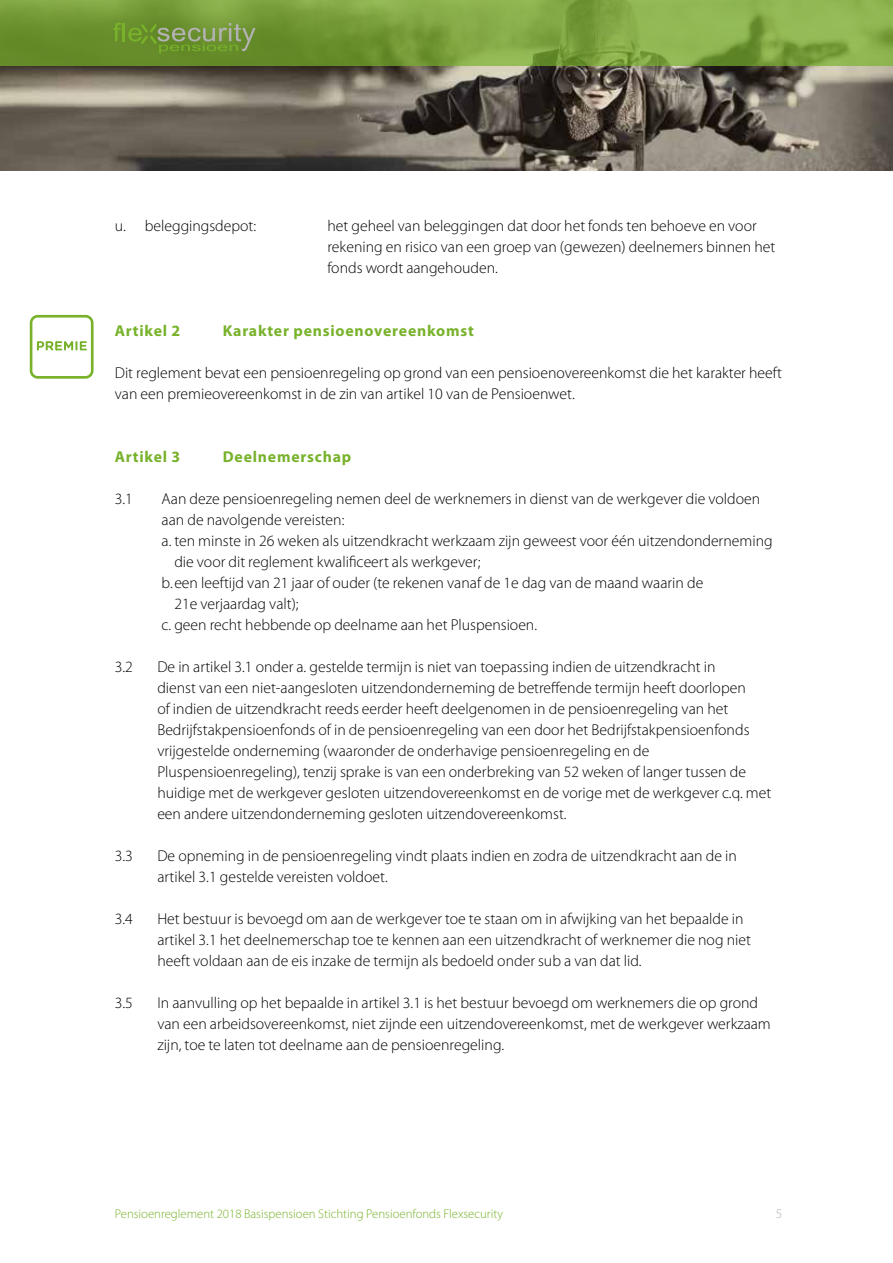
<style>
.page{position:relative;width:893px;height:1263px;background:#fff}
.page>*{position:absolute;margin:0;border:0;box-sizing:border-box;transform-origin:0 0}
.t1{font:300 15.75px/21px "Myriad Pro";color:#000}
.t2{font:700 15.75px "Myriad Pro";letter-spacing:.05em;color:#78b22b}
.t3{font:300 13.5px "Myriad Pro";color:#b3b2b2}
.t4{font:300 12.75px "Myriad Pro";color:#78b22b}
</style>
<div class="page">
<img style="left:0;top:66px;width:893px;height:105px">
<svg style="left:0;top:0;width:893px;height:66px;background:#7ca23f"></svg>
<svg style="left:113px;top:22px;width:143px;height:31px;background:#73963d"></svg>
<svg style="left:30px;top:315px;width:64px;height:64px"></svg>
<p class="t1" style="left:115px;top:215px;width:143px">u. beleggingsdepot:</p>
<p class="t1" style="left:327px;top:215px;width:449px">het geheel van beleggingen dat door het fonds ten behoeve en voor rekening en risico van een groep van (gewezen) deelnemers binnen het fonds wordt aangehouden.</p>
<p class="t2" style="left:115px;top:320px;width:67px">Artikel 2</p>
<p class="t2" style="left:223px;top:320px;width:253px">Karakter pensioenovereenkomst</p>
<p class="t1" style="left:115px;top:362px;width:669px">Dit reglement bevat een pensioenregeling op grond van een pensioenovereenkomst die het karakter heeft van een premieovereenkomst in de zin van artikel 10 van de Pensioenwet.</p>
<p class="t2" style="left:115px;top:446px;width:67px">Artikel 3</p>
<p class="t2" style="left:223px;top:446px;width:130px">Deelnemerschap</p>
<p class="t1" style="left:115px;top:488px;width:20px">3.1</p>
<p class="t1" style="left:162px;top:488px;width:600px">Aan deze pensioenregeling nemen deel de werknemers in dienst van de werkgever die voldoen</p>
<p class="t1" style="left:162px;top:509px;width:184px">aan de navolgende vereisten:</p>
<p class="t1" style="left:162px;top:530px;width:613px">a. ten minste in 26 weken als uitzendkracht werkzaam zijn geweest voor één uitzendonderneming</p>
<p class="t1" style="left:174px;top:551px;width:308px">die voor dit reglement kwalificeert als werkgever;</p>
<p class="t1" style="left:162px;top:572px;width:543px">b.een leeftijd van 21 jaar of ouder (te rekenen vanaf de 1e dag van de maand waarin de</p>
<p class="t1" style="left:174px;top:593px;width:126px">21e verjaardag valt);</p>
<p class="t1" style="left:162px;top:614px;width:377px">c. geen recht hebbende op deelname aan het Pluspensioen.</p>
<p class="t1" style="left:115px;top:656px;width:20px">3.2</p>
<p class="t1" style="left:157px;top:656px;width:615px">De in artikel 3.1 onder a. gestelde termijn is niet van toepassing indien de uitzendkracht in<br>dienst van een niet-aangesloten uitzendonderneming de betreffende termijn heeft doorlopen<br>of indien de uitzendkracht reeds eerder heeft deelgenomen in de pensioenregeling van het Bedrijfstakpensioenfonds of in de pensioenregeling van een door het Bedrijfstakpensioenfonds vrijgestelde onderneming (waaronder de onderhavige pensioenregeling en de Pluspensioenregeling), tenzij sprake is van een onderbreking van 52 weken of langer tussen de huidige met de werkgever gesloten uitzendovereenkomst en de vorige met de werkgever c.q. met een andere uitzendonderneming gesloten uitzendovereenkomst.</p>
<p class="t1" style="left:115px;top:845px;width:20px">3.3</p>
<p class="t1" style="left:157px;top:845px;width:581px">De opneming in de pensioenregeling vindt plaats indien en zodra de uitzendkracht aan de in artikel 3.1 gestelde vereisten voldoet.</p>
<p class="t1" style="left:115px;top:908px;width:20px">3.4</p>
<p class="t1" style="left:157px;top:908px;width:595px">Het bestuur is bevoegd om aan de werkgever toe te staan om in afwijking van het bepaalde in artikel 3.1 het deelnemerschap toe te kennen aan een uitzendkracht of werknemer die nog niet heeft voldaan aan de eis inzake de termijn als bedoeld onder sub a van dat lid.</p>
<p class="t1" style="left:115px;top:992px;width:20px">3.5</p>
<p class="t1" style="left:157px;top:992px;width:615px">In aanvulling op het bepaalde in artikel 3.1 is het bestuur bevoegd om werknemers die op grond van een arbeidsovereenkomst, niet zijnde een uitzendovereenkomst, met de werkgever werkzaam zijn, toe te laten tot deelname aan de pensioenregeling.</p>
<p class="t4" style="left:115px;top:1206px;width:390px">Pensioenreglement 2018 Basispensioen Stichting Pensioenfonds Flexsecurity</p>
<p class="t3" style="left:776px;top:1205px;width:8px">5</p>
</div>
